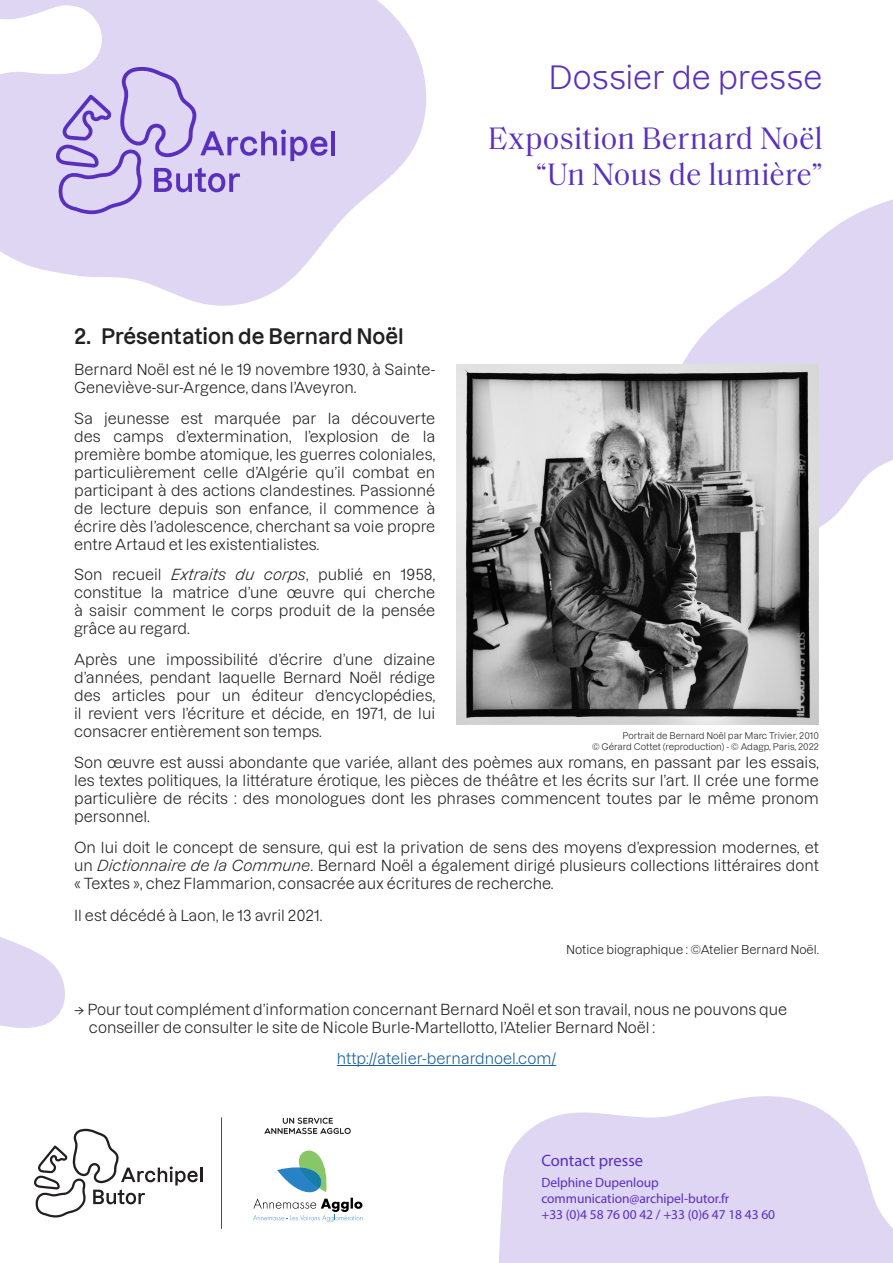
<style>
.page{position:relative;width:893px;height:1263px;background:#fff}
.page>*{position:absolute;margin:0;border:0;box-sizing:border-box;transform-origin:0 0}
.t1{font:31.5px/36px "Saol Text";letter-spacing:-.005em;color:#5930bd;text-align:right}
.t2{font:31.5px "Dazzed";letter-spacing:.005em;color:#5930bd}
.t3{font:600 21px "Dazzed";color:#231f20}
.t4{font:16.5px "Myriad Pro";color:#5930bd}
.t5{font:15px/18px "Dazzed";color:#231f20;text-align:justify}
.t6{font:15px "Dazzed";color:#175d9e}
.t7{font:13.5px/16.2px "Myriad Pro";letter-spacing:-.005em;color:#5930bd}
.t8{font:12px "Dazzed";color:#231f20}
.t9{font:9px/10.8px "Dazzed";color:#231f20;text-align:right}
.s1{font-style:italic}
</style>
<div class="page">
<hr style="left:337px;top:1065px;width:219px;height:1px;background:#175d9e">
<svg style="left:499px;top:1096px;width:394px;height:167px;fill:#ded6f2"></svg>
<hr style="left:221px;top:1117px;width:1px;height:112px;background:#231f20">
<svg style="left:253px;top:1150px;width:110px;height:72px"></svg>
<svg style="left:34px;top:1129px;width:168px;height:88px"></svg>
<svg style="left:264px;top:1117px;width:87px;height:17px"></svg>
<svg style="left:0;top:0;width:426px;height:306px;fill:#ded6f2"></svg>
<svg style="left:0;top:937px;width:65px;height:91px"></svg>
<svg style="left:657px;top:199px;width:236px;height:329px;fill:#ded6f2"></svg>
<hr style="left:331px;top:131px;width:4px;height:24px;background:#5930bd">
<svg style="left:56px;top:67px;width:272px;height:147px;background:#cdc1eb"></svg>
<img style="left:457px;top:365px;width:362px;height:359px">
<h1 class="t2" style="left:548px;top:52px;width:276px">Dossier de presse</h1>
<h1 class="t1" style="left:488px;top:118px;width:336px">Exposition Bernard Noël “Un Nous de lumière”</h1>
<h2 class="t3" style="left:74px;top:319px;width:331px">2. Présentation de Bernard Noël</h2>
<p class="t5" style="left:74px;top:358px;width:363px">Bernard Noël est né le 19 novembre 1930, à Sainte-<br>Geneviève-sur-Argence, dans l’Aveyron.</p>
<p class="t5" style="left:74px;top:407px;width:363px">Sa jeunesse est marquée par la découverte des camps d’extermination, l’explosion de la première bombe atomique, les guerres coloniales, particulièrement celle d’Algérie qu’il combat en participant à des actions clandestines. Passionné de lecture depuis son enfance, il commence à écrire dès l’adolescence, cherchant sa voie propre entre Artaud et les existentialistes.</p>
<p class="t5" style="left:74px;top:564px;width:363px">Son recueil <span class="s1">Extraits du corps</span>, publié en 1958, constitue la matrice d’une œuvre qui cherche à saisir comment le corps produit de la pensée grâce au regard.</p>
<p class="t5" style="left:74px;top:649px;width:363px">Après une impossibilité d’écrire d’une dizaine d’années, pendant laquelle Bernard Noël rédige des articles pour un éditeur d’encyclopédies, il revient vers l’écriture et décide, en 1971, de lui consacrer entièrement son temps.</p>
<p class="t5" style="left:74px;top:751px;width:746px">Son œuvre est aussi abondante que variée, allant des poèmes aux romans, en passant par les essais, les textes politiques, la littérature érotique, les pièces de théâtre et les écrits sur l’art. Il crée une forme particulière de récits : des monologues dont les phrases commencent toutes par le même pronom personnel.</p>
<p class="t5" style="left:74px;top:836px;width:746px">On lui doit le concept de sensure, qui est la privation de sens des moyens d’expression modernes, et un <span class="s1">Dictionnaire de la Commune</span>. Bernard Noël a également dirigé plusieurs collections littéraires dont « Textes », chez Flammarion, consacrée aux écritures de recherche.</p>
<p class="t5" style="left:74px;top:905px;width:250px">Il est décédé à Laon, le 13 avril 2021.</p>
<p class="t8" style="left:566px;top:939px;width:254px">Notice biographique : ©Atelier Bernard Noël.</p>
<p class="t9" style="left:591px;top:729px;width:229px">Portrait de Bernard Noël par Marc Trivier, 2010<br><span class="s1">©</span> Gérard Cottet (reproduction) - © Adagp, Paris, 2022</p>
<p class="t5" style="left:89px;top:999px;width:700px;text-indent:-15px">→ Pour tout complément d’information concernant Bernard Noël et son travail, nous ne pouvons que conseiller de consulter le site de Nicole Burle-Martellotto, l’Atelier Bernard Noël :</p>
<p class="t6" style="left:337px;top:1046px;width:221px">http://atelier‑bernardnoel.com/</p>
<p class="t4" style="left:541px;top:1150px;width:103px">Contact presse</p>
<p class="t7" style="left:541px;top:1174px;width:235px">Delphine Dupenloup communication@archipel-butor.fr<br>+33 (0)4 58 76 00 42 / +33 (0)6 47 18 43 60</p>
</div>
